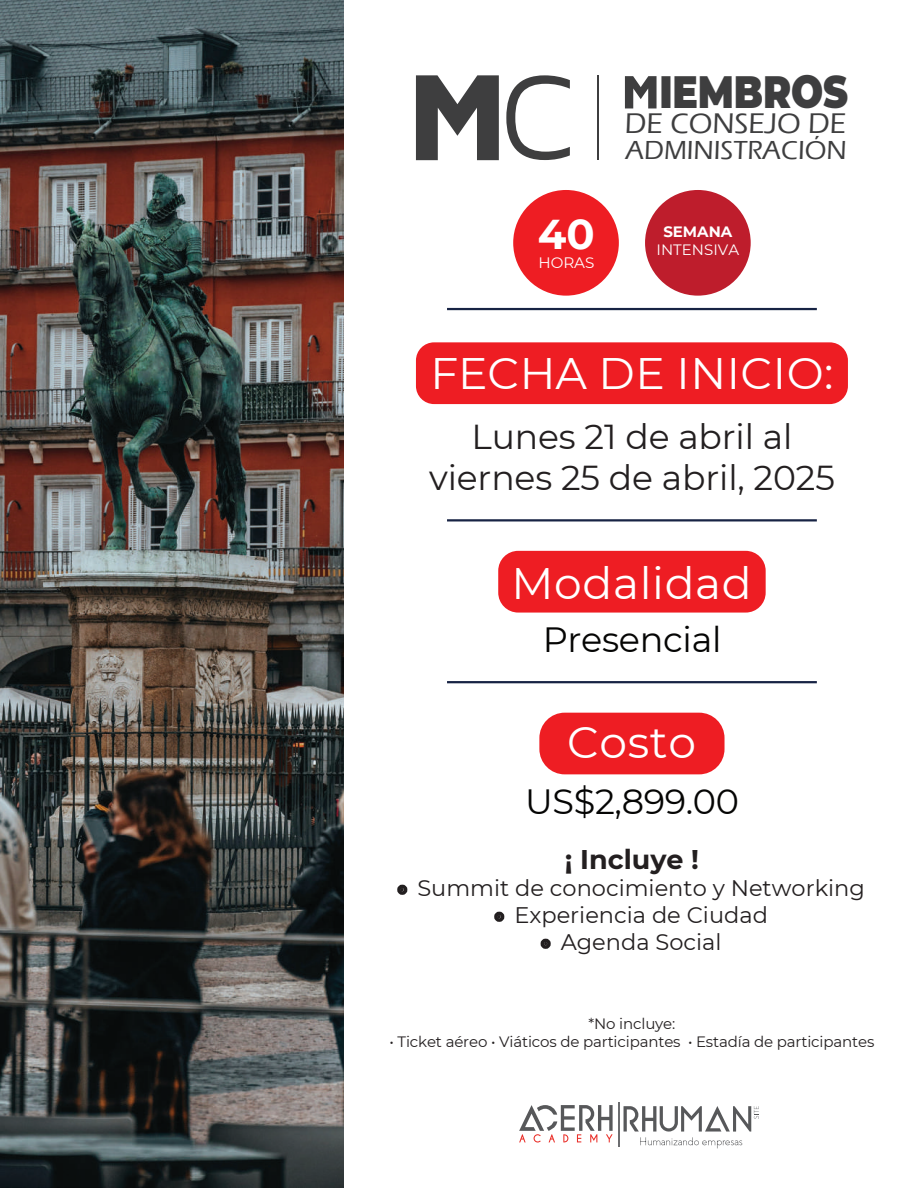
<style>
.page{position:relative;width:918px;height:1188px;background:#fff}
.page>*{position:absolute;margin:0;border:0;box-sizing:border-box;transform-origin:0 0}
.t1{font:900 45.15px "Montserrat";letter-spacing:-.005em;color:#3e3e3f;scale:.84 1}
.t2{font:44.1px "Montserrat";letter-spacing:.015em;color:#fff}
.t3{font:700 41.55px "Montserrat";color:#fff}
.t4{font:35.1px "Montserrat";letter-spacing:-.01em;color:#050504}
.t5{font:34.65px/41.5px "Montserrat";letter-spacing:-.005em;color:#231f20;text-align:center}
.t6{font:500 29.25px "Eras ITC";color:#3e3e3f}
.t7{font:700 27px "Montserrat";color:#231f20}
.t8{font:500 26.85px "Eras ITC";color:#3e3e3f}
.t9{font:22.5px "Montserrat";color:#231f20}
.t10{font:15.15px "Montserrat";color:#fff}
.t11{font:15px "Montserrat";letter-spacing:-.01em;color:#231f20}
.t12{font:15px "Montserrat";color:#fff}
.t13{font:700 15px "Montserrat";color:#fff}
</style>
<div class="page">
<img style="left:0;top:0;width:344px;height:1188px">
<hr style="left:598px;top:75px;width:1px;height:85px;background:#3e3e3f">
<svg style="left:416px;top:75px;width:83px;height:85px"></svg>
<svg style="left:506px;top:75px;width:64px;height:85px"></svg>
<svg style="left:625px;top:76px;width:32px;height:32px"></svg>
<svg style="left:624px;top:1106px;width:135px;height:42px"></svg>
<svg style="left:519px;top:1105px;width:94px;height:38px"></svg>
<hr style="left:618px;top:1103px;width:1px;height:44px;background:#6c6d70">
<div style="left:416px;top:342px;width:432px;height:62px;background:#ee1d23;border-radius:18px"></div>
<div style="left:498px;top:551px;width:268px;height:62px;background:#ee1d23;border-radius:20px"></div>
<hr style="left:447px;top:519px;width:370px;height:2px;background:#172344">
<div style="left:539px;top:713px;width:186px;height:61px;background:#ee1d23;border-radius:25px"></div>
<hr style="left:447px;top:681px;width:370px;height:2px;background:#172344">
<hr style="left:447px;top:308px;width:370px;height:2px;background:#172344">
<div style="left:513px;top:190px;width:106px;height:106px;background:#ee1d23;border-radius:50%"></div>
<div style="left:645px;top:190px;width:106px;height:106px;background:#be1d2c;border-radius:50%"></div>
<svg style="left:397px;top:884px;width:11px;height:11px"></svg>
<svg style="left:494px;top:911px;width:11px;height:11px"></svg>
<svg style="left:540px;top:938px;width:11px;height:11px"></svg>
<h3 class="t3" style="left:538px;top:205px;width:58px">40</h3>
<p class="t10" style="left:538px;top:252px;width:58px">HORAS</p>
<h1 class="t1" style="left:660px;top:59px;width:226px">IEMBROS</h1>
<h3 class="t8" style="left:626px;top:135px;width:223px">ADMINISTRACIÓN</h3>
<h3 class="t6" style="left:625px;top:107px;width:223px">DE CONSEJO DE</h3>
<p class="t13" style="left:663px;top:221px;width:71px">SEMANA</p>
<p class="t12" style="left:657px;top:239px;width:84px">INTENSIVA</p>
<h2 class="t2" style="left:431px;top:343px;width:404px">FECHA DE INICIO:</h2>
<h3 class="t5" style="left:429px;top:415px;width:407px">Lunes 21 de abril al viernes 25 de abril, 2025</h3>
<h2 class="t2" style="left:512px;top:553px;width:242px">Modalidad</h2>
<h3 class="t4" style="left:543px;top:616px;width:180px">Presencial</h3>
<h2 class="t2" style="left:567px;top:712px;width:130px">Costo</h2>
<h3 class="t4" style="left:525px;top:778px;width:215px">US$2,899.00</h3>
<h3 class="t7" style="left:565px;top:840px;width:136px">¡ Incluye !</h3>
<h3 class="t9" style="left:399px;top:872px;width:467px">• Summit de conocimiento y Networking</h3>
<h3 class="t9" style="left:496px;top:899px;width:274px">• Experiencia de Ciudad</h3>
<h3 class="t9" style="left:542px;top:926px;width:181px">• Agenda Social</h3>
<p class="t11" style="left:589px;top:1013px;width:88px">*No incluye:</p>
<p class="t11" style="left:390px;top:1031px;width:486px">• Ticket aéreo • Viáticos de participantes • Estadía de participantes</p>
</div>
